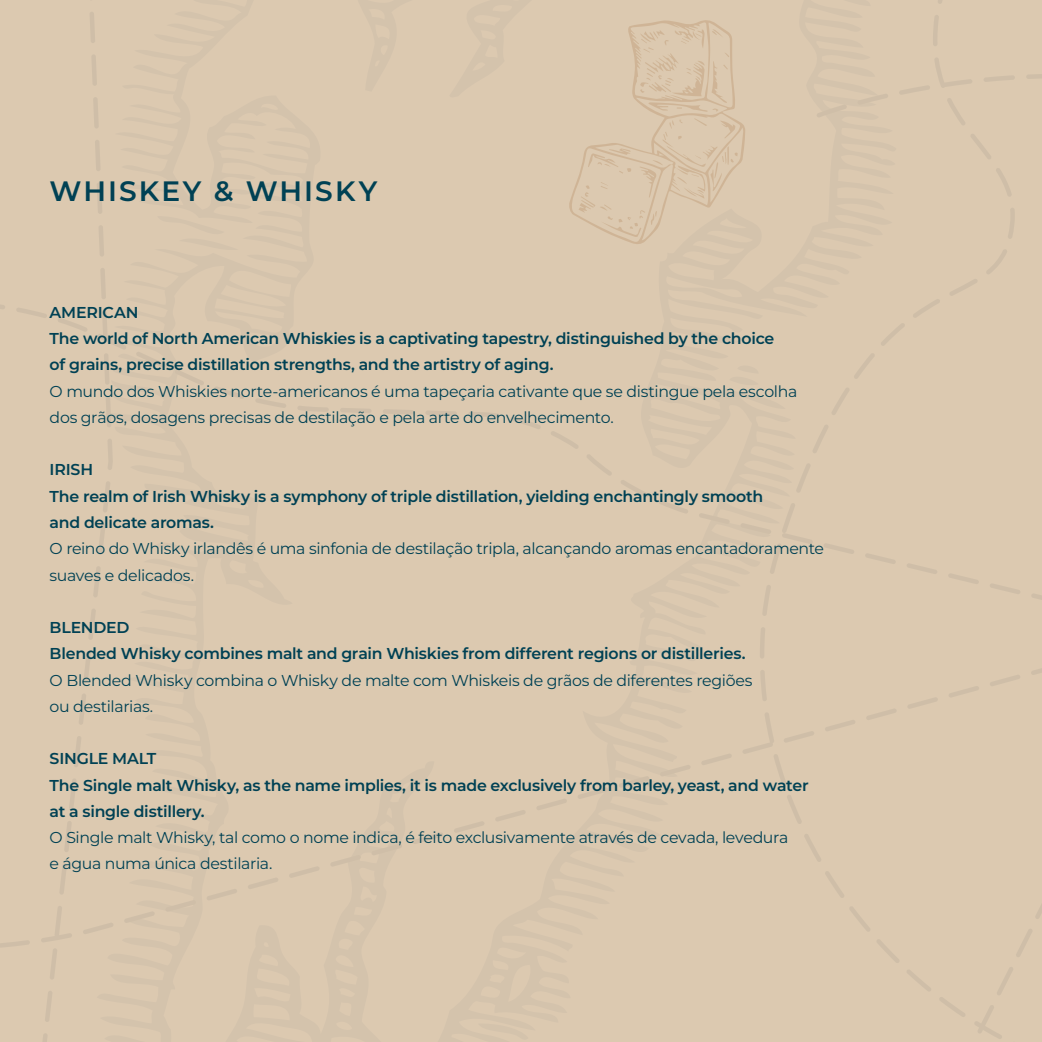
<style>
.page{position:relative;width:1042px;height:1042px;background:#dcc9b0}
.page>*{position:absolute;margin:0;border:0;box-sizing:border-box;transform-origin:0 0}
.t1{font:600 28px "Montserrat";letter-spacing:.08em;color:#004154}
.t2{font:600 15.75px/26.2px "Montserrat";letter-spacing:-.015em;color:#004154}
.t3{font:15.75px/26.2px "Montserrat";letter-spacing:-.02em;color:#004154}
</style>
<div class="page">
<svg style="left:568px;top:19px;width:177px;height:226px;background:#dac6ac"></svg>
<h1 class="t1" style="left:50px;top:172px;width:329px">WHISKEY &amp; WHISKY</h1>
<p class="t2" style="left:50px;top:299px;width:726px">AMERICAN<br>The world of North American Whiskies is a captivating tapestry, distinguished by the choice of grains, precise distillation strengths, and the artistry of aging.</p>
<p class="t3" style="left:50px;top:377px;width:749px">O mundo dos Whiskies norte-americanos é uma tapeçaria cativante que se distingue pela escolha dos grãos, dosagens precisas de destilação e pela arte do envelhecimento.</p>
<p class="t2" style="left:50px;top:456px;width:715px">IRISH<br>The realm of Irish Whisky is a symphony of triple distillation, yielding enchantingly smooth and delicate aromas.</p>
<p class="t3" style="left:50px;top:535px;width:776px">O reino do Whisky irlandês é uma sinfonia de destilação tripla, alcançando aromas encantadoramente suaves e delicados.</p>
<p class="t2" style="left:50px;top:614px;width:697px">BLENDED<br>Blended Whisky combines malt and grain Whiskies from different regions or distilleries.</p>
<p class="t3" style="left:50px;top:666px;width:704px">O Blended Whisky combina o Whisky de malte com Whiskeis de grãos de diferentes regiões ou destilarias.</p>
<p class="t2" style="left:50px;top:745px;width:760px">SINGLE MALT<br>The Single malt Whisky, as the name implies, it is made exclusively from barley, yeast, and water at a single distillery.</p>
<p class="t3" style="left:50px;top:824px;width:740px">O Single malt Whisky, tal como o nome indica, é feito exclusivamente através de cevada, levedura e água numa única destilaria.</p>
</div>
